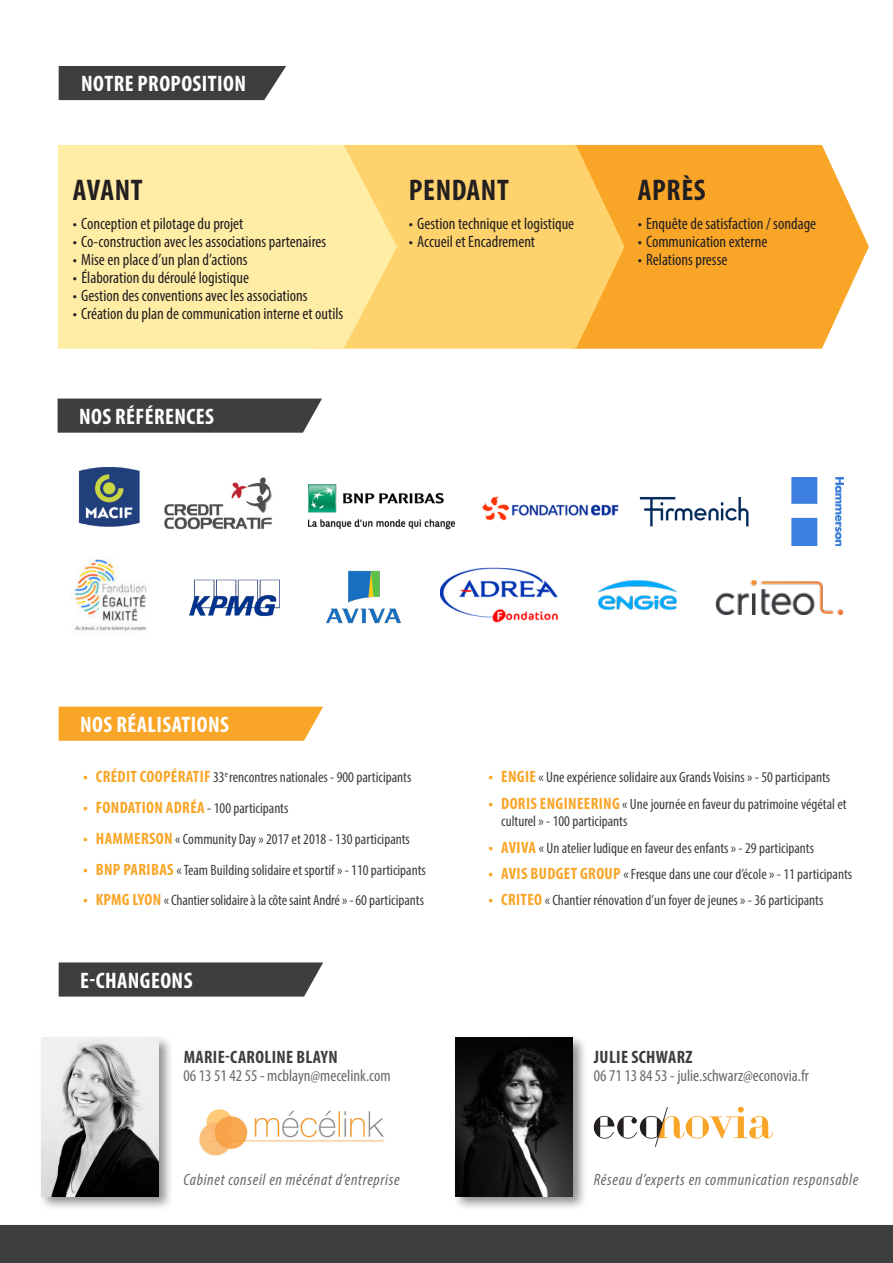
<style>
.page{position:relative;width:893px;height:1263px;background:#fff}
.page>*{position:absolute;margin:0;border:0;box-sizing:border-box;transform-origin:0 0}
.t1{font:700 condensed 30px "Myriad Pro";letter-spacing:.02em;color:#231f20}
.t2{font:700 condensed 22.5px "Myriad Pro";letter-spacing:.02em;color:#fff}
.t3{font:700 condensed 18px "Myriad Pro";letter-spacing:.02em;color:#3e3e3f}
.t4{font:condensed 16.5px "Myriad Pro";color:#231f20}
.t5{font:italic condensed 16.5px "Myriad Pro";letter-spacing:.04em;color:#69696c}
.t6{font:condensed 16.5px "Myriad Pro";color:#69696c}
.t7{font:condensed 15px/17.7px "Myriad Pro";color:#3e3e3f}
.s1{font-weight:700;font-size:16.5px;color:#f9a628}
</style>
<div class="page">
<svg style="left:625px;top:145px;width:244px;height:204px;background:#f9ae3b"></svg>
<svg style="left:397px;top:145px;width:228px;height:204px;background:#fdce65"></svg>
<svg style="left:58px;top:145px;width:339px;height:204px;background:#feeaa0"></svg>
<svg style="left:594px;top:1106px;width:179px;height:41px"></svg>
<img style="left:199px;top:1109px;width:185px;height:47px">
<img style="left:78px;top:467px;width:62px;height:60px">
<img style="left:164px;top:477px;width:108px;height:53px">
<img style="left:308px;top:484px;width:147px;height:46px">
<img style="left:482px;top:496px;width:137px;height:25px">
<img style="left:326px;top:570px;width:75px;height:54px">
<img style="left:189px;top:579px;width:91px;height:37px">
<img style="left:71px;top:559px;width:76px;height:73px">
<img style="left:441px;top:567px;width:117px;height:56px">
<div style="left:59px;top:707px;width:264px;height:34px;background:#f9a628"></div>
<div style="left:58px;top:399px;width:264px;height:34px;background:#3e3e3f"></div>
<div style="left:1px;top:1226px;width:891px;height:36px;background:#3e3e3f"></div>
<div style="left:0;top:1225px;width:893px;height:38px;border:2px solid #3e3e3f"></div>
<div style="left:59px;top:66px;width:227px;height:34px;background:#3e3e3f"></div>
<div style="left:38px;top:1034px;width:136px;height:177px;background:#231f20;opacity:.5"></div>
<img style="left:41px;top:1037px;width:118px;height:159px">
<div style="left:452px;top:1034px;width:136px;height:177px;background:#231f20;opacity:.5"></div>
<img style="left:455px;top:1037px;width:118px;height:159px">
<div style="left:59px;top:962px;width:264px;height:34px;background:#3e3e3f"></div>
<img style="left:715px;top:580px;width:129px;height:35px">
<img style="left:639px;top:496px;width:110px;height:31px">
<img style="left:597px;top:580px;width:81px;height:29px">
<img style="left:791px;top:477px;width:53px;height:68px">
<p class="t2" style="left:81px;top:70px;width:166px">NOTRE PROPOSITION</p>
<p class="t1" style="left:73px;top:172px;width:71px">AVANT</p>
<p class="t4" style="left:73px;top:213px;width:172px">• Conception et pilotage du projet</p>
<p class="t4" style="left:73px;top:231px;width:255px">• Co-construction avec les associations partenaires</p>
<p class="t4" style="left:73px;top:249px;width:176px">• Mise en place d’un plan d’actions</p>
<p class="t4" style="left:73px;top:267px;width:178px">• Élaboration du déroulé logistique</p>
<p class="t4" style="left:73px;top:285px;width:236px">• Gestion des conventions avec les associations</p>
<p class="t4" style="left:73px;top:303px;width:272px">• Création du plan de communication interne et outils</p>
<p class="t2" style="left:79px;top:402px;width:137px">NOS RÉFÉRENCES</p>
<p class="t1" style="left:409px;top:172px;width:101px">PENDANT</p>
<p class="t4" style="left:409px;top:213px;width:167px">• Gestion technique et logistique</p>
<p class="t4" style="left:409px;top:231px;width:128px">• Accueil et Encadrement</p>
<p class="t1" style="left:638px;top:172px;width:69px">APRÈS</p>
<p class="t4" style="left:638px;top:213px;width:180px">• Enquête de satisfaction / sondage</p>
<p class="t4" style="left:638px;top:231px;width:131px">• Communication externe</p>
<p class="t4" style="left:638px;top:249px;width:91px">• Relations presse</p>
<p class="t2" style="left:80px;top:710px;width:150px">NOS RÉALISATIONS</p>
<p class="t7" style="left:83px;top:768px;width:330px"><span class="s1">• CRÉDIT COOPÉRATIF</span> 33<sup>e</sup> rencontres nationales - 900 participants</p>
<p class="t7" style="left:83px;top:799px;width:207px"><span class="s1">• FONDATION ADRÉA</span> - 100 participants</p>
<p class="t7" style="left:83px;top:830px;width:328px"><span class="s1">• HAMMERSON</span> « Community Day » 2017 et 2018 - 130 participants</p>
<p class="t7" style="left:83px;top:861px;width:344px"><span class="s1">• BNP PARIBAS</span> « Team Building solidaire et sportif » - 110 participants</p>
<p class="t7" style="left:83px;top:891px;width:342px"><span class="s1">• KPMG LYON</span> « Chantier solidaire à la côte saint André » - 60 participants</p>
<p class="t2" style="left:80px;top:966px;width:114px">E-CHANGEONS</p>
<p class="t3" style="left:184px;top:1046px;width:156px">MARIE-CAROLINE BLAYN</p>
<p class="t6" style="left:184px;top:1065px;width:209px">06 13 51 42 55 - mcblayn@mecelink.com</p>
<p class="t7" style="left:488px;top:768px;width:343px"><span class="s1">• ENGIE</span> « Une expérience solidaire aux Grands Voisins » - 50 participants</p>
<p class="t7" style="left:501px;top:795px;width:347px;text-indent:-13px"><span class="s1">• DORIS ENGINEERING</span> « Une journée en faveur du patrimoine végétal et culturel » - 100 participants</p>
<p class="t7" style="left:488px;top:839px;width:327px"><span class="s1">• AVIVA</span> « Un atelier ludique en faveur des enfants » - 29 participants</p>
<p class="t7" style="left:488px;top:865px;width:365px"><span class="s1">• AVIS BUDGET GROUP</span> « Fresque dans une cour d’école » - 11 participants</p>
<p class="t7" style="left:488px;top:891px;width:336px"><span class="s1">• CRITEO</span> « Chantier rénovation d’un foyer de jeunes » - 36 participants</p>
<p class="t3" style="left:594px;top:1046px;width:100px">JULIE SCHWARZ</p>
<p class="t6" style="left:594px;top:1065px;width:217px">06 71 13 84 53 - julie.schwarz@econovia.fr</p>
<p class="t5" style="left:184px;top:1169px;width:218px">Cabinet conseil en mécénat d’entreprise</p>
<p class="t5" style="left:594px;top:1169px;width:266px">Réseau d’experts en communication responsable</p>
</div>
